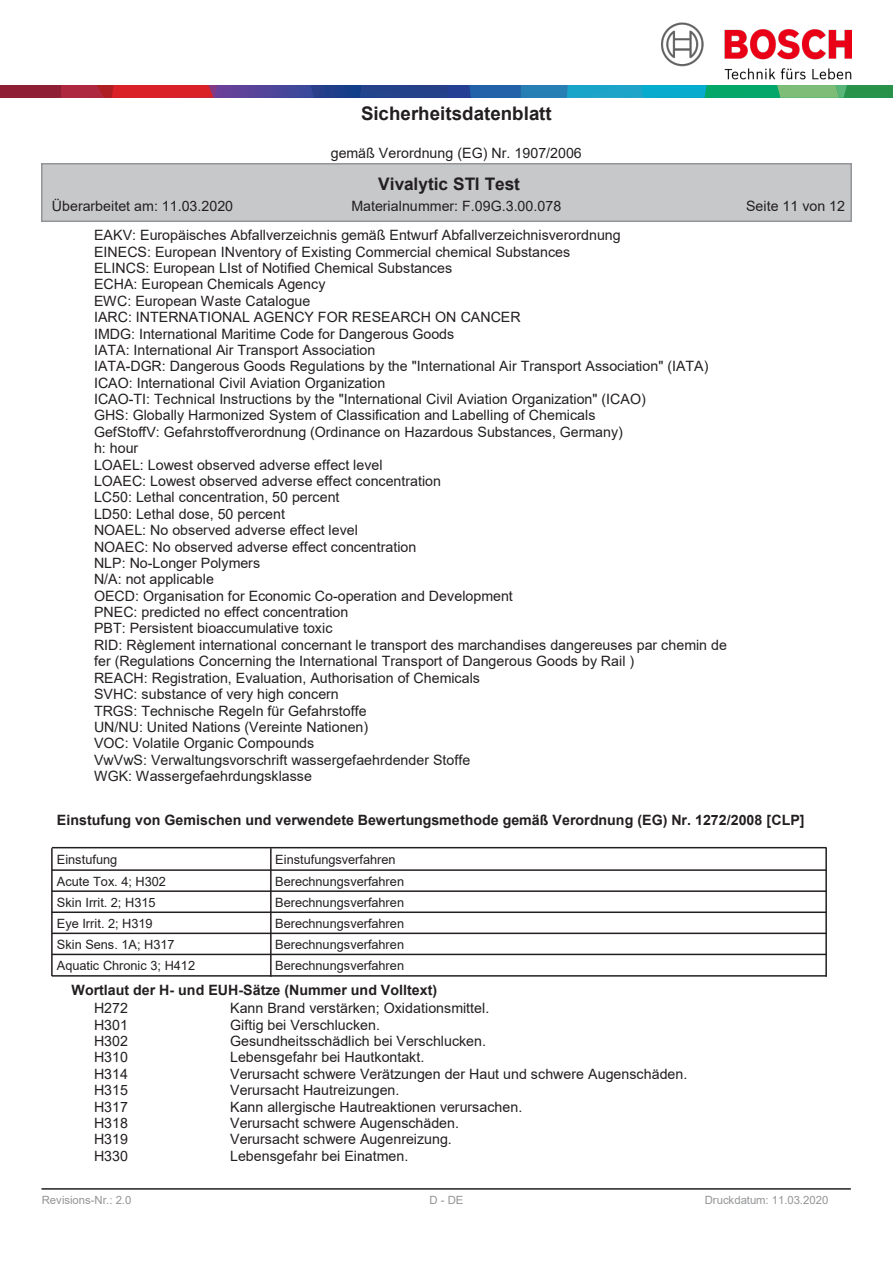
<style>
.page{position:relative;width:893px;height:1263px;background:#fff}
.page>*{position:absolute;margin:0;border:0;box-sizing:border-box;transform-origin:0 0}
.t1{font:700 18.75px "Arial";color:#231f20}
.t2{font:700 17.25px "Arial";letter-spacing:-.005em;color:#231f20}
.t3{font:14.25px/16.4px "Arial";color:#231f20}
.t4{font:700 14.25px "Arial";color:#231f20}
.t5{font:12.75px "Arial";letter-spacing:-.005em;color:#231f20}
.t6{font:11.4px "Arial";color:#939598}
</style>
<div class="page">
<img style="left:661px;top:22px;width:190px;height:58px">
<div style="left:0;top:85px;width:61px;height:13px;background:#8f1f35"></div>
<svg style="left:61px;top:85px;width:832px;height:13px;background:#486982"></svg>
<div style="left:42px;top:164px;width:809px;height:57px;background:#c7c8ca"></div>
<div style="left:41px;top:163px;width:811px;height:59px;border:2px solid #939598"></div>
<hr style="left:41px;top:1188px;width:810px;height:2px;background:#231f20">
<hr style="left:52px;top:847px;width:774px;height:1px;background:#231f20">
<hr style="left:270px;top:848px;width:2px;height:129px;background:#231f20">
<hr style="left:51px;top:848px;width:2px;height:128px;background:#231f20">
<hr style="left:825px;top:848px;width:2px;height:129px;background:#231f20">
<hr style="left:52px;top:869px;width:774px;height:2px;background:#231f20">
<hr style="left:52px;top:890px;width:774px;height:2px;background:#231f20">
<hr style="left:52px;top:911px;width:774px;height:2px;background:#231f20">
<hr style="left:52px;top:932px;width:774px;height:2px;background:#231f20">
<hr style="left:52px;top:954px;width:774px;height:1px;background:#231f20">
<hr style="left:52px;top:975px;width:774px;height:2px;background:#231f20">
<p class="t1" style="left:361px;top:101px;width:192px">Sicherheitsdatenblatt</p>
<p class="t3" style="left:331px;top:144px;width:253px">gemäß Verordnung (EG) Nr. 1907/2006</p>
<p class="t2" style="left:378px;top:171px;width:143px">Vivalytic STI Test</p>
<p class="t3" style="left:52px;top:198px;width:183px">Überarbeitet am: 11.03.2020</p>
<p class="t3" style="left:351px;top:198px;width:211px">Materialnummer: F.09G.3.00.078</p>
<p class="t3" style="left:746px;top:198px;width:100px">Seite 11 von 12</p>
<p class="t3" style="left:94px;top:227px;width:634px">EAKV: Europäisches Abfallverzeichnis gemäß Entwurf Abfallverzeichnisverordnung<br>EINECS: European INventory of Existing Commercial chemical Substances<br>ELINCS: European LIst of Notified Chemical Substances<br>ECHA: European Chemicals Agency<br>EWC: European Waste Catalogue<br>IARC: INTERNATIONAL AGENCY FOR RESEARCH ON CANCER<br>IMDG: International Maritime Code for Dangerous Goods<br>IATA: International Air Transport Association<br>IATA-DGR: Dangerous Goods Regulations by the "International Air Transport Association" (IATA)<br>ICAO: International Civil Aviation Organization<br>ICAO-TI: Technical Instructions by the "International Civil Aviation Organization" (ICAO)<br>GHS: Globally Harmonized System of Classification and Labelling of Chemicals<br>GefStoffV: Gefahrstoffverordnung (Ordinance on Hazardous Substances, Germany)<br>h: hour<br>LOAEL: Lowest observed adverse effect level<br>LOAEC: Lowest observed adverse effect concentration<br>LC50: Lethal concentration, 50 percent<br>LD50: Lethal dose, 50 percent<br>NOAEL: No observed adverse effect level<br>NOAEC: No observed adverse effect concentration<br>NLP: No-Longer Polymers<br>N/A: not applicable<br>OECD: Organisation for Economic Co-operation and Development<br>PNEC: predicted no effect concentration<br>PBT: Persistent bioaccumulative toxic<br>RID: Règlement international concernant le transport des marchandises dangereuses par chemin de fer (Regulations Concerning the International Transport of Dangerous Goods by Rail )<br>REACH: Registration, Evaluation, Authorisation of Chemicals<br>SVHC: substance of very high concern<br>TRGS: Technische Regeln für Gefahrstoffe<br>UN/NU: United Nations (Vereinte Nationen)<br>VOC: Volatile Organic Compounds<br>VwVwS: Verwaltungsvorschrift wassergefaehrdender Stoffe<br>WGK: Wassergefaehrdungsklasse</p>
<p class="t4" style="left:57px;top:810px;width:749px">Einstufung von Gemischen und verwendete Bewertungsmethode gemäß Verordnung (EG) Nr. 1272/2008 [CLP]</p>
<p class="t5" style="left:57px;top:851px;width:62px">Einstufung</p>
<p class="t5" style="left:275px;top:851px;width:122px">Einstufungsverfahren</p>
<p class="t5" style="left:57px;top:873px;width:110px">Acute Tox. 4; H302</p>
<p class="t5" style="left:275px;top:873px;width:130px">Berechnungsverfahren</p>
<p class="t5" style="left:57px;top:894px;width:100px">Skin Irrit. 2; H315</p>
<p class="t5" style="left:275px;top:894px;width:130px">Berechnungsverfahren</p>
<p class="t5" style="left:57px;top:915px;width:97px">Eye Irrit. 2; H319</p>
<p class="t5" style="left:275px;top:915px;width:130px">Berechnungsverfahren</p>
<p class="t5" style="left:57px;top:936px;width:119px">Skin Sens. 1A; H317</p>
<p class="t5" style="left:275px;top:936px;width:130px">Berechnungsverfahren</p>
<p class="t5" style="left:57px;top:957px;width:140px">Aquatic Chronic 3; H412</p>
<p class="t5" style="left:275px;top:957px;width:130px">Berechnungsverfahren</p>
<p class="t3" style="left:94px;top:1000px;width:36px">H272</p>
<p class="t3" style="left:230px;top:1000px;width:261px">Kann Brand verstärken; Oxidationsmittel.</p>
<p class="t3" style="left:94px;top:1016px;width:36px">H301</p>
<p class="t3" style="left:230px;top:1016px;width:151px">Giftig bei Verschlucken.</p>
<p class="t3" style="left:94px;top:1033px;width:36px">H302</p>
<p class="t3" style="left:230px;top:1033px;width:257px">Gesundheitsschädlich bei Verschlucken.</p>
<p class="t3" style="left:94px;top:1049px;width:36px">H310</p>
<p class="t3" style="left:230px;top:1049px;width:196px">Lebensgefahr bei Hautkontakt.</p>
<p class="t3" style="left:94px;top:1065px;width:36px">H314</p>
<p class="t3" style="left:230px;top:1065px;width:459px">Verursacht schwere Verätzungen der Haut und schwere Augenschäden.</p>
<p class="t3" style="left:94px;top:1082px;width:36px">H315</p>
<p class="t3" style="left:230px;top:1082px;width:171px">Verursacht Hautreizungen.</p>
<p class="t3" style="left:94px;top:1098px;width:36px">H317</p>
<p class="t3" style="left:230px;top:1098px;width:294px">Kann allergische Hautreaktionen verursachen.</p>
<p class="t3" style="left:94px;top:1115px;width:36px">H318</p>
<p class="t3" style="left:230px;top:1115px;width:230px">Verursacht schwere Augenschäden.</p>
<p class="t3" style="left:94px;top:1131px;width:36px">H319</p>
<p class="t3" style="left:230px;top:1131px;width:223px">Verursacht schwere Augenreizung.</p>
<p class="t3" style="left:94px;top:1147px;width:36px">H330</p>
<p class="t3" style="left:230px;top:1147px;width:180px">Lebensgefahr bei Einatmen.</p>
<p class="t4" style="left:72px;top:980px;width:367px">Wortlaut der H- und EUH-Sätze (Nummer und Volltext)</p>
<p class="t6" style="left:42px;top:1192px;width:91px">Revisions-Nr.: 2.0</p>
<p class="t6" style="left:429px;top:1192px;width:36px">D-DE</p>
<p class="t6" style="left:705px;top:1192px;width:125px">Druckdatum: 11.03.2020</p>
</div>
